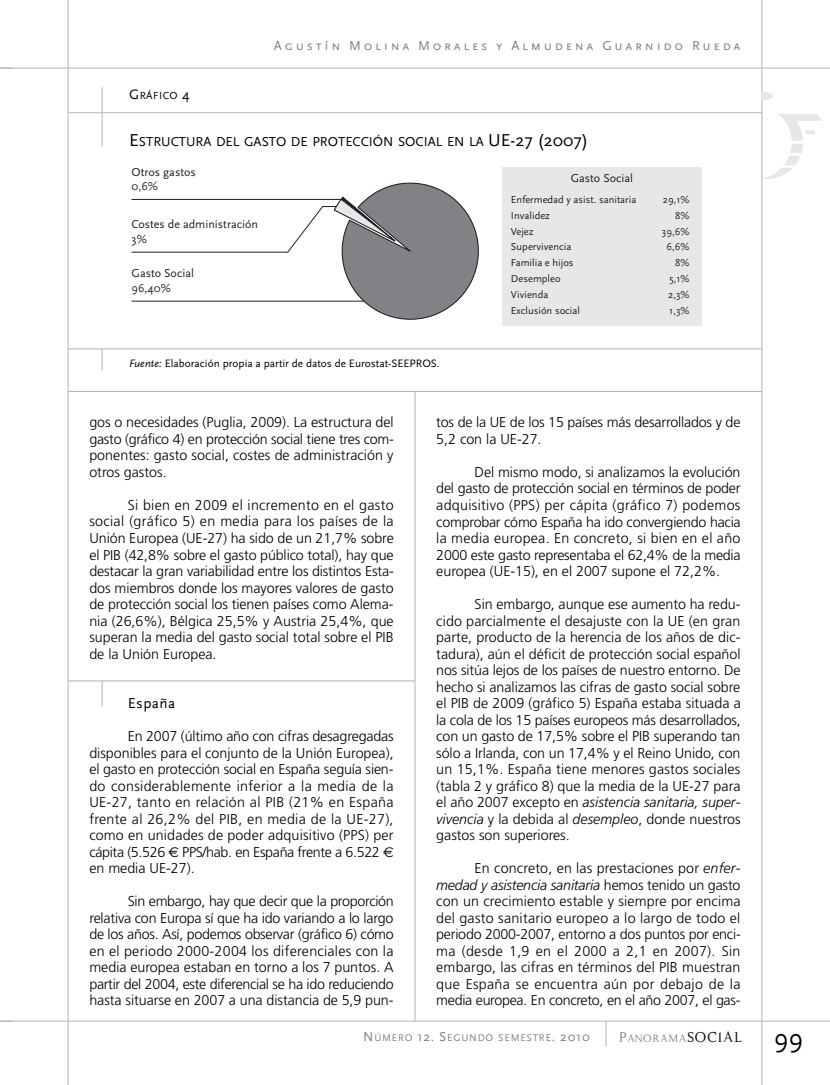
<style>
.page{position:relative;width:830px;height:1085px;background:#fff}
.page>*{position:absolute;margin:0;border:0;box-sizing:border-box;transform-origin:0 0}
.t1{font:27px "Scala Sans";color:#000}
.t2{font:15px "Scala Sans";letter-spacing:.025em;color:#000}
.t3{font:300 14.25px/16.5px "Frutiger";color:#000;text-align:justify}
.t4{font:13.5px "Scala Sans";color:#000}
.t5{font:13.5px "Scala Sans Caps";letter-spacing:.2em;color:#808080}
.t6{font:12.3px "Kopy Katt Kut";letter-spacing:.07em;color:#808080}
.t7{font:12px/14.2px "Scala Sans";color:#231f20}
.t8{font:11.25px "Scala Sans";color:#000}
.t9{font:10.65px "Scala Sans";letter-spacing:.04em;color:#000}
.t10{font:10.5px "Scala Sans";color:#231f20}
.t11{font:10.2px "Scala Sans";letter-spacing:.075em;color:#808080}
.s1{font-size:14.25px}
.s2{font-size:18px}
.s3{font-style:italic}
.s4{font-family:"Euro Sans";font-weight:400}
.s5{font-size:13.5px}
.s6{font-size:16.5px}
.s7{font-size:16.5px;color:#000}
</style>
<div class="page">
<hr style="left:68px;top:0;width:1px;height:1084px;background:#b3b3b3">
<hr style="left:761px;top:0;width:1px;height:1084px;background:#b3b3b3">
<hr style="left:0;top:68px;width:829px;height:1px;background:#b3b3b3">
<svg style="left:605px;top:1021px;width:1px;height:25px"></svg>
<hr style="left:0;top:1020px;width:829px;height:1px;background:#b3b3b3">
<svg style="left:761px;top:92px;width:11px;height:9px"></svg>
<svg style="left:761px;top:114px;width:60px;height:65px"></svg>
<hr style="left:414px;top:391px;width:1px;height:629px;background:#b3b3b3">
<hr style="left:68px;top:112px;width:693px;height:1px;background:#b3b3b3">
<hr style="left:102px;top:87px;width:1px;height:60px;background:#b3b3b3">
<div style="left:502px;top:166px;width:199px;height:159px;background:#e6e7e9"></div>
<svg style="left:131px;top:182px;width:348px;height:138px"></svg>
<hr style="left:68px;top:348px;width:693px;height:1px;background:#b3b3b3">
<hr style="left:68px;top:391px;width:693px;height:1px;background:#b3b3b3">
<svg style="left:102px;top:349px;width:1px;height:21px"></svg>
<svg style="left:102px;top:681px;width:1px;height:25px"></svg>
<hr style="left:68px;top:680px;width:347px;height:1px;background:#b3b3b3">
<svg style="left:0;top:68px;width:13px;height:1px"></svg>
<svg style="left:0;top:1020px;width:13px;height:1px"></svg>
<p class="t5" style="left:274px;top:37px;width:468px">Agustín Molina Morales y Almudena Guarnido Rueda</p>
<p class="t9" style="left:129px;top:89px;width:62px"><span class="s1">G</span>RÁFICO <span class="s1">4</span></p>
<p class="t4" style="left:129px;top:133px;width:460px"><span class="s2">E</span>STRUCTURA DEL GASTO DE PROTECCIÓN SOCIAL EN LA <span class="s2">UE-27 (2007)</span></p>
<p class="t7" style="left:131px;top:164px;width:66px">Otros gastos<br>0,6%</p>
<p class="t7" style="left:131px;top:217px;width:128px">Costes de administración<br>3%</p>
<p class="t7" style="left:131px;top:266px;width:64px">Gasto Social<br>96,40%</p>
<p class="t7" style="left:570px;top:171px;width:64px">Gasto Social</p>
<p class="t10" style="left:510px;top:193px;width:127px">Enfermedad y asist. sanitaria</p>
<p class="t10" style="left:662px;top:193px;width:28px">29,1%</p>
<p class="t10" style="left:510px;top:209px;width:41px">Invalidez</p>
<p class="t10" style="left:675px;top:209px;width:16px">8%</p>
<p class="t10" style="left:510px;top:225px;width:24px">Vejez</p>
<p class="t10" style="left:661px;top:225px;width:29px">39,6%</p>
<p class="t10" style="left:510px;top:241px;width:62px">Supervivencia</p>
<p class="t10" style="left:666px;top:241px;width:24px">6,6%</p>
<p class="t10" style="left:510px;top:256px;width:64px">Familia e hijos</p>
<p class="t10" style="left:675px;top:256px;width:16px">8%</p>
<p class="t10" style="left:510px;top:272px;width:51px">Desempleo</p>
<p class="t10" style="left:669px;top:272px;width:22px">5,1%</p>
<p class="t10" style="left:510px;top:288px;width:39px">Vivienda</p>
<p class="t10" style="left:668px;top:288px;width:23px">2,3%</p>
<p class="t10" style="left:510px;top:304px;width:71px">Exclusión social</p>
<p class="t10" style="left:669px;top:304px;width:22px">1,3%</p>
<p class="t8" style="left:129px;top:357px;width:312px"><span class="s3">Fuente:</span> Elaboración propia a partir de datos de Eurostat-SEEPROS.</p>
<p class="t3" style="left:89px;top:415px;width:306px">gos o necesidades (Puglia, 2009). La estructura del gasto (gráfico 4) en protección social tiene tres com&shy;ponentes: gasto social, costes de administración y otros gastos.</p>
<p class="t3" style="left:89px;top:498px;width:306px;text-indent:38px">Si bien en 2009 el incremento en el gasto social (gráfico 5) en media para los países de la Unión Europea (UE-27) ha sido de un 21,7% sobre el PIB (42,8% sobre el gasto público total), hay que destacar la gran variabilidad entre los distintos Esta&shy;dos miembros donde los mayores valores de gasto de protección social los tienen países como Alema&shy;nia (26,6%), Bélgica 25,5% y Austria 25,4%, que superan la media del gasto social total sobre el PIB de la Unión Europea.</p>
<p class="t2" style="left:128px;top:694px;width:49px">España</p>
<p class="t3" style="left:89px;top:729px;width:306px;text-indent:38px">En 2007 (último año con cifras desagregadas disponibles para el conjunto de la Unión Europea), el gasto en protección social en España seguía sien&shy;do considerablemente inferior a la media de la UE-27, tanto en relación al PIB (21% en España frente al 26,2% del PIB, en media de la UE-27), como en unidades de poder adquisitivo (PPS) per cápita (5.526 <span class="s4">€</span> PPS/hab. en España frente a 6.522 <span class="s4">€ </span>en media UE-27).</p>
<p class="t3" style="left:89px;top:894px;width:306px;text-indent:38px">Sin embargo, hay que decir que la proporción relativa con Europa sí que ha ido variando a lo largo de los años. Así, podemos observar (gráfico 6) cómo en el periodo 2000-2004 los diferenciales con la media europea estaban en torno a los 7 puntos. A partir del 2004, este diferencial se ha ido reduciendo hasta situarse en 2007 a una distancia de 5,9 pun-</p>
<p class="t3" style="left:436px;top:415px;width:305px">tos de la UE de los 15 países más desarrollados y de<br>5,2 con la UE-27.</p>
<p class="t3" style="left:436px;top:465px;width:306px;text-indent:38px">Del mismo modo, si analizamos la evolución del gasto de protección social en términos de poder adquisitivo (PPS) per cápita (gráfico 7) podemos comprobar cómo España ha ido convergiendo hacia la media europea. En concreto, si bien en el año 2000 este gasto representaba el 62,4% de la media europea (UE-15), en el 2007 supone el 72,2%.</p>
<p class="t3" style="left:436px;top:597px;width:306px;text-indent:38px">Sin embargo, aunque ese aumento ha redu&shy;cido parcialmente el desajuste con la UE (en gran parte, producto de la herencia de los años de dic&shy;tadura), aún el déficit de protección social español nos sitúa lejos de los países de nuestro entorno. De hecho si analizamos las cifras de gasto social sobre el PIB de 2009 (gráfico 5) España estaba situada a la cola de los 15 países europeos más desarrollados, con un gasto de 17,5% sobre el PIB superando tan sólo a Irlanda, con un 17,4% y el Reino Unido, con un 15,1%. España tiene menores gastos sociales (tabla 2 y gráfico 8) que la media de la UE-27 para el año 2007 excepto en <span class="s3">asistencia sanitaria, super&shy;vivencia</span> y la debida al <span class="s3">desempleo</span>, donde nuestros gastos son superiores.</p>
<p class="t3" style="left:436px;top:861px;width:306px;text-indent:38px">En concreto, en las prestaciones por <span class="s3">enfer&shy;medad y asistencia sanitaria</span> hemos tenido un gasto con un crecimiento estable y siempre por encima del gasto sanitario europeo a lo largo de todo el periodo 2000-2007, entorno a dos puntos por enci&shy;ma (desde 1,9 en el 2000 a 2,1 en 2007). Sin embargo, las cifras en términos del PIB muestran que España se encuentra aún por debajo de la media europea. En concreto, en el año 2007, el gas-</p>
<p class="t11" style="left:363px;top:1031px;width:228px"><span class="s5">N</span>ÚMERO <span class="s5">12. S</span>EGUNDO SEMESTRE<span class="s5">. 2010</span></p>
<p class="t6" style="left:618px;top:1030px;width:124px"><span class="s6">P</span>ANORAMA<span class="s7">SOCIAL</span></p>
<h1 class="t1" style="left:773px;top:1021px;width:31px">99</h1>
</div>
